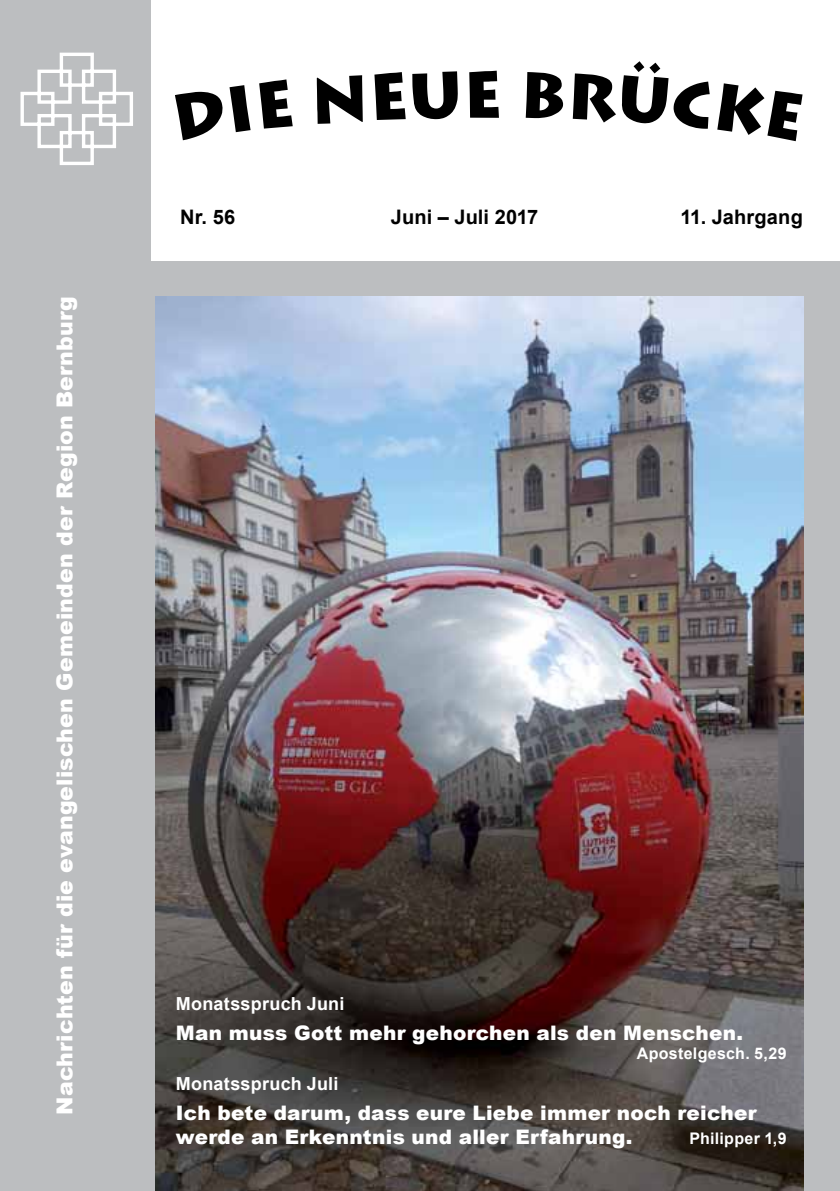
<style>
.page{position:relative;width:840px;height:1191px;background:#fff}
.page>*{position:absolute;margin:0;border:0;box-sizing:border-box;transform-origin:0 0}
.t1{font:900 22px "Arial";letter-spacing:.01em;color:#fff}
.t2{font:900 20px/24px "Arial";letter-spacing:.01em;color:#fff}
.t3{font:700 20px "Arial";letter-spacing:.005em;color:#000}
.t4{font:700 18px "Arial";letter-spacing:.01em;color:#fff}
.t5{font:700 16px "Arial";letter-spacing:.015em;color:#fff}
.s1{font-weight:400;font-style:italic;font-size:14px;color:#000}
</style>
<div class="page">
<div style="left:0;top:0;width:839px;height:1191px;background:#bcbec0"></div>
<svg style="left:19px;top:51px;width:116px;height:116px"></svg>
<div style="left:151px;top:0;width:688px;height:260px;background:#fff"></div>
<svg style="left:175px;top:92px;width:48px;height:48px"></svg>
<svg style="left:229px;top:85px;width:21px;height:47px"></svg>
<svg style="left:259px;top:79px;width:33px;height:50px"></svg>
<svg style="left:316px;top:75px;width:46px;height:49px"></svg>
<svg style="left:374px;top:72px;width:31px;height:48px"></svg>
<svg style="left:412px;top:71px;width:45px;height:48px"></svg>
<svg style="left:469px;top:71px;width:29px;height:47px"></svg>
<svg style="left:525px;top:72px;width:38px;height:46px"></svg>
<svg style="left:572px;top:73px;width:43px;height:49px"></svg>
<svg style="left:621px;top:61px;width:88px;height:68px"></svg>
<svg style="left:717px;top:83px;width:85px;height:58px"></svg>
<img style="left:155px;top:297px;width:648px;height:894px">
<p class="t1" style="left:49px;top:1114px;width:820px;rotate:-90deg">Nachrichten für die evangelischen Gemeinden der Region Bernburg</p>
<p class="t3" style="left:180px;top:203px;width:57px">Nr. 56</p>
<p class="t3" style="left:390px;top:203px;width:149px">Juni – Juli 2017</p>
<p class="t3" style="left:680px;top:203px;width:124px">11. Jahrgang</p>
<p class="t4" style="left:176px;top:990px;width:170px">Monatsspruch Juni</p>
<p class="t2" style="left:176px;top:1019px;width:568px">Man muss Gott mehr gehorchen als den Menschen.</p>
<p class="t5" style="left:636px;top:1041px;width:151px">Apostelgesch. 5,29</p>
<p class="t4" style="left:176px;top:1071px;width:164px">Monatsspruch Juli</p>
<p class="t2" style="left:176px;top:1099px;width:582px">Ich bete darum, dass eure Liebe immer noch reicher werde an Erkenntnis und aller Erfahrung.</p>
<p class="t5" style="left:689px;top:1126px;width:99px">Philipper 1,9</p>
<p class="t2" style="left:760px;top:1128px;width:21px">1<span class="s1">1</span></p>
</div>
